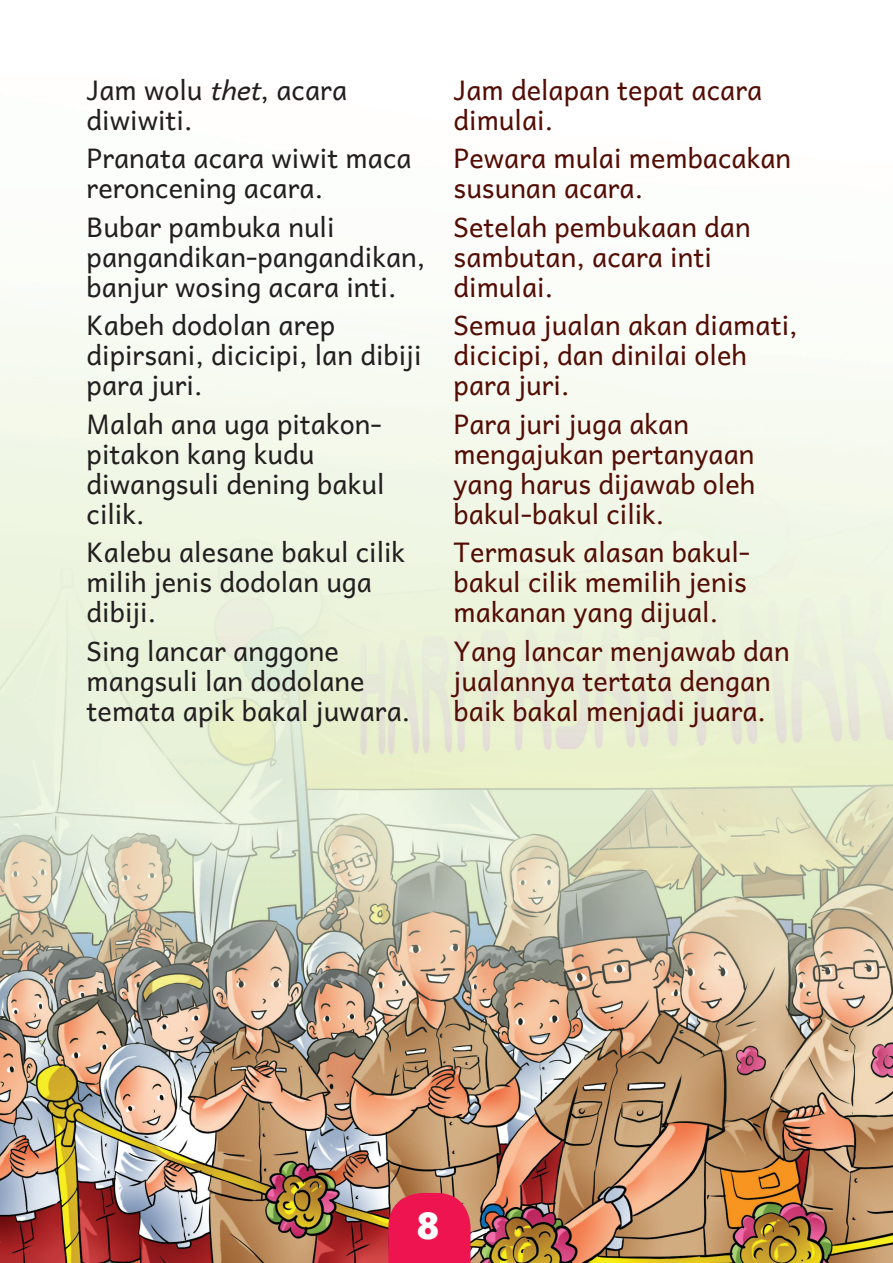
<style>
.page{position:relative;width:893px;height:1263px;background:#fff}
.page>*{position:absolute;margin:0;border:0;box-sizing:border-box;transform-origin:0 0}
.t1{font:37.5px "Segoe UI Black";color:#fff}
.t2{font:27px/30px "Andika New Basic";color:#530d04}
.t3{font:27px/30px "Andika New Basic";color:#231f20}
.s1{font-style:italic}
</style>
<div class="page">
<img style="left:0;top:296px;width:893px;height:967px">
<svg style="left:388px;top:1193px;width:83px;height:70px;background:#e81f52"></svg>
<p class="t3" style="left:87px;top:71px;width:262px">Jam wolu <span class="s1">thet</span>, acara diwiwiti.</p>
<p class="t3" style="left:87px;top:140px;width:326px">Pranata acara wiwit maca reroncening acara.</p>
<p class="t3" style="left:87px;top:208px;width:340px">Bubar pambuka nuli pangandikan-pangandikan, banjur wosing acara inti.</p>
<p class="t3" style="left:87px;top:307px;width:336px">Kabeh dodolan arep dipirsani, dicicipi, lan dibiji para juri.</p>
<p class="t3" style="left:87px;top:405px;width:299px">Malah ana uga pitakon&shy;pitakon kang kudu diwangsuli dening bakul cilik.</p>
<p class="t3" style="left:87px;top:534px;width:320px">Kalebu alesane bakul cilik milih jenis dodolan uga dibiji.</p>
<p class="t3" style="left:87px;top:632px;width:325px">Sing lancar anggone mangsuli lan dodolane temata apik bakal juwara.</p>
<p class="t2" style="left:454px;top:71px;width:310px">Jam delapan tepat acara dimulai.</p>
<p class="t2" style="left:454px;top:140px;width:339px">Pewara mulai membacakan susunan acara.</p>
<p class="t2" style="left:454px;top:208px;width:299px">Setelah pembukaan dan sambutan, acara inti dimulai.</p>
<p class="t2" style="left:454px;top:307px;width:346px">Semua jualan akan diamati, dicicipi, dan dinilai oleh para juri.</p>
<p class="t2" style="left:454px;top:405px;width:303px">Para juri juga akan mengajukan pertanyaan yang harus dijawab oleh bakul-bakul cilik.</p>
<p class="t2" style="left:454px;top:534px;width:298px">Termasuk alasan bakul&shy;bakul cilik memilih jenis makanan yang dijual.</p>
<p class="t2" style="left:454px;top:632px;width:338px">Yang lancar menjawab dan jualannya tertata dengan baik bakal menjadi juara.</p>
<h1 class="t1" style="left:417px;top:1199px;width:24px">8</h1>
</div>
